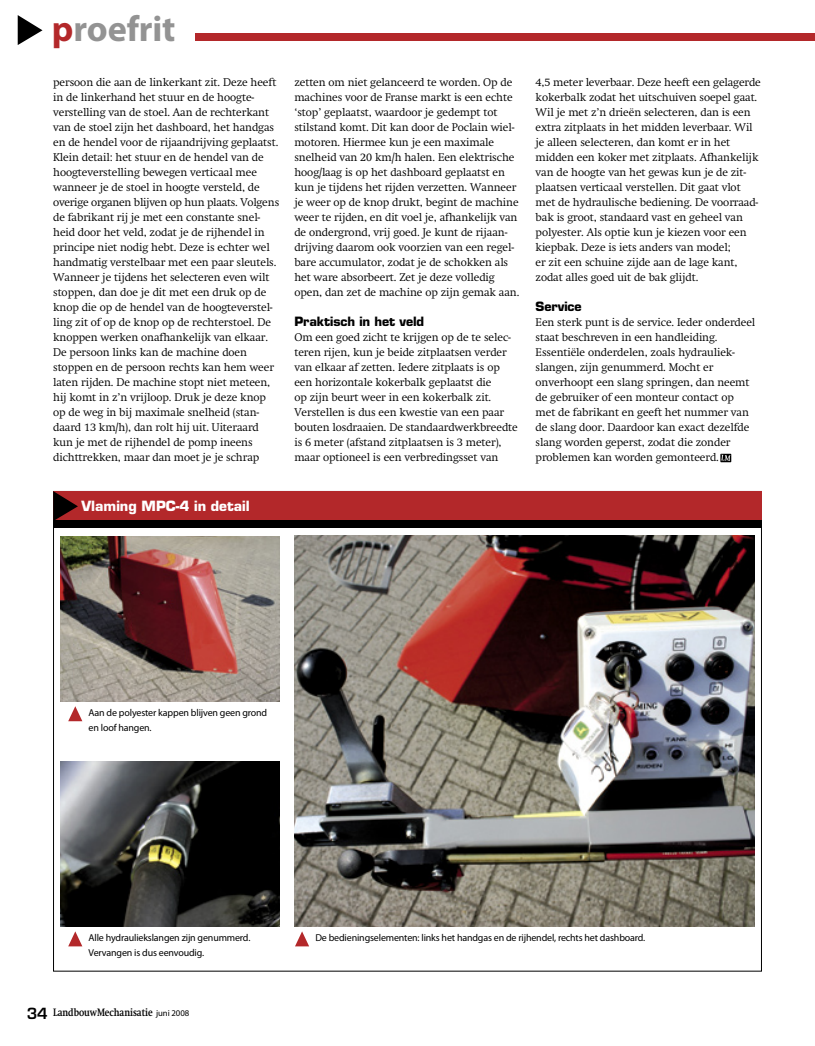
<style>
.page{position:relative;width:815px;height:1046px;background:#fff}
.page>*{position:absolute;margin:0;border:0;box-sizing:border-box;transform-origin:0 0}
.t1{font:700 36.25px "Myriad Pro";letter-spacing:-.005em;color:#939393}
.t2{font:700 13.75px "Eurostile LT Std";color:#fff}
.t3{font:700 12.5px "Eurostile LT Std";letter-spacing:-.005em;color:#000}
.t4{font:300 11px/15px "Swift";letter-spacing:-.005em;color:#000}
.t5{font:700 10.5px "Swift";letter-spacing:-.005em;color:#000;scale:.83 1}
.t6{font:10px/15px "Myriad Pro";letter-spacing:-.015em;color:#000}
.s1{color:#b3282a}
.s2{font-family:"Eurostile LT Std";font-weight:600;font-size:15px}
.s3{font-family:"Myriad Pro";font-weight:400;font-size:8.75px}
</style>
<div class="page">
<svg style="left:18px;top:15px;width:25px;height:30px"></svg>
<div style="left:195px;top:33px;width:620px;height:8px;background:#b3282a"></div>
<img style="left:60px;top:536px;width:220px;height:165px">
<img style="left:294px;top:535px;width:461px;height:391px">
<svg style="left:295px;top:931px;width:14px;height:15px"></svg>
<svg style="left:68px;top:931px;width:14px;height:15px"></svg>
<svg style="left:68px;top:706px;width:14px;height:15px"></svg>
<img style="left:60px;top:761px;width:220px;height:165px">
<svg style="left:720px;top:453px;width:11px;height:9px"></svg>
<svg style="left:721px;top:454px;width:10px;height:7px"></svg>
<div style="left:53px;top:491px;width:709px;height:30px;background:#b3282a"></div>
<div style="left:53px;top:520px;width:709px;height:7px;background:#000"></div>
<svg style="left:53px;top:491px;width:25px;height:29px"></svg>
<h1 class="t1" style="left:52px;top:8px;width:125px"><span class="s1">p</span>roefrit</h1>
<p class="t4" style="left:53px;top:75px;width:228px">persoon die aan de linkerkant zit. Deze heeft in de linkerhand het stuur en de hoogte&shy;verstelling van de stoel. Aan de rechterkant van de stoel zijn het dashboard, het handgas en de hendel voor de rijaandrijving geplaatst.<br>Klein detail: het stuur en de hendel van de hoogteverstelling bewegen verticaal mee wanneer je de stoel in hoogte versteld, de overige organen blijven op hun plaats. Volgens de fabrikant rij je met een constante snel&shy;heid door het veld, zodat je de rijhendel in principe niet nodig hebt. Deze is echter wel handmatig verstelbaar met een paar sleutels.<br>Wanneer je tijdens het selecteren even wilt stoppen, dan doe je dit met een druk op de knop die op de hendel van de hoogteverstel&shy;ling zit of op de knop op de rechterstoel. De knoppen werken onafhankelijk van elkaar.<br>De persoon links kan de machine doen stoppen en de persoon rechts kan hem weer laten rijden. De machine stopt niet meteen, hij komt in z’n vrijloop. Druk je deze knop op de weg in bij maximale snelheid (stan&shy;daard 13 km/h), dan rolt hij uit. Uiteraard kun je met de rijhendel de pomp ineens dichttrekken, maar dan moet je je schrap</p>
<p class="t4" style="left:294px;top:75px;width:227px">zetten om niet gelanceerd te worden. Op de machines voor de Franse markt is een echte ‘stop’ geplaatst, waardoor je gedempt tot stilstand komt. Dit kan door de Poclain wiel&shy;motoren. Hiermee kun je een maximale snelheid van 20 km/h halen. Een elektrische hoog/laag is op het dashboard geplaatst en kun je tijdens het rijden verzetten. Wanneer je weer op de knop drukt, begint de machine weer te rijden, en dit voel je, afhankelijk van de ondergrond, vrij goed. Je kunt de rijaan&shy;drijving daarom ook voorzien van een regel&shy;bare accumulator, zodat je de schokken als het ware absorbeert. Zet je deze volledig open, dan zet de machine op zijn gemak aan.</p>
<p class="t3" style="left:294px;top:313px;width:131px">Praktisch in het veld</p>
<p class="t4" style="left:294px;top:330px;width:225px">Om een goed zicht te krijgen op de te selec&shy;teren rijen, kun je beide zitplaatsen verder van elkaar af zetten. Iedere zitplaats is op een horizontale kokerbalk geplaatst die<br>op zijn beurt weer in een kokerbalk zit.<br>Verstellen is dus een kwestie van een paar bouten losdraaien. De standaardwerkbreedte is 6 meter (afstand zitplaatsen is 3 meter), maar optioneel is een verbredingsset van</p>
<p class="t2" style="left:81px;top:497px;width:170px">Vlaming MPC-4 in detail</p>
<p class="t4" style="left:536px;top:75px;width:227px">4,5 meter leverbaar. Deze heeft een gelagerde kokerbalk zodat het uitschuiven soepel gaat.<br>Wil je met z’n drieën selecteren, dan is een extra zitplaats in het midden leverbaar. Wil je alleen selecteren, dan komt er in het midden een koker met zitplaats. Afhankelijk van de hoogte van het gewas kun je de zit&shy;plaatsen verticaal verstellen. Dit gaat vlot met de hydraulische bediening. De voorraad&shy;bak is groot, standaard vast en geheel van poly-ester. Als optie kun je kiezen voor een kiepbak. Deze is iets anders van model;<br>er zit een schuine zijde aan de lage kant, zodat alles goed uit de bak glijdt.</p>
<p class="t3" style="left:536px;top:298px;width:47px">Service</p>
<p class="t4" style="left:536px;top:315px;width:221px">Een sterk punt is de service. Ieder onderdeel staat beschreven in een handleiding.<br>Essentiële onderdelen, zoals hydrauliek&shy;slangen, zijn genummerd. Mocht er onverhoopt een slang springen, dan neemt de gebruiker of een monteur contact op met de fabrikant en geeft het nummer van de slang door. Daardoor kan exact dezelfde slang worden geperst, zodat die zonder problemen kan worden gemonteerd.</p>
<p class="t6" style="left:89px;top:705px;width:180px">Aan de polyester kappen blijven geen grond en loof hangen.</p>
<p class="t6" style="left:89px;top:930px;width:163px">Alle hydrauliekslangen zijn genummerd.</p>
<p class="t6" style="left:315px;top:930px;width:332px">De bedieningselementen: links het handgas en de rijhendel, rechts het dashboard.</p>
<p class="t6" style="left:89px;top:945px;width:117px">Vervangen is dus eenvoudig.</p>
<p class="t5" style="left:27px;top:1006px;width:197px"><span class="s2">34</span> LandbouwMechanisatie <span class="s3">juni 2008</span></p>
</div>
